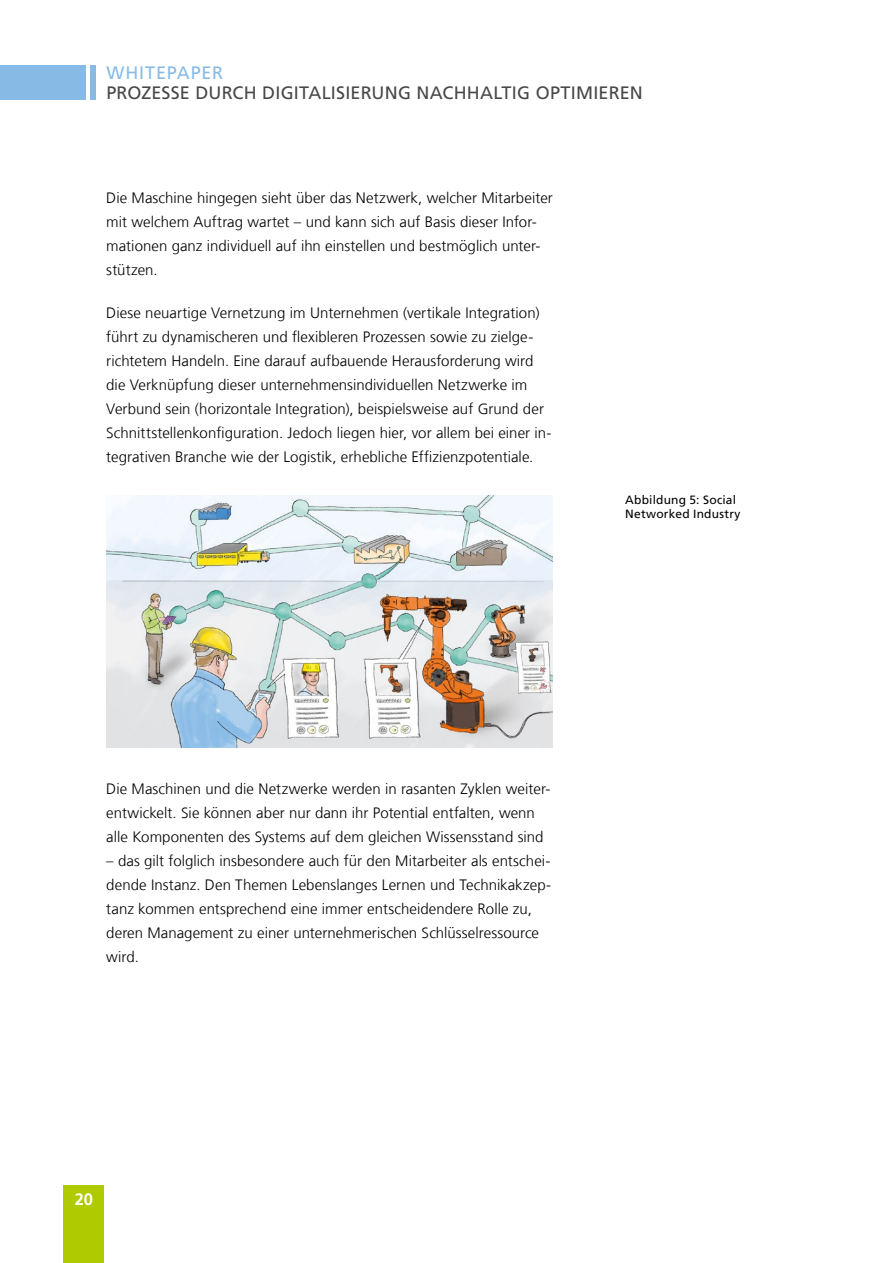
<style>
.page{position:relative;width:893px;height:1263px;background:#fff}
.page>*{position:absolute;margin:0;border:0;box-sizing:border-box;transform-origin:0 0}
.t1{font:18px "Frutiger LT Com";letter-spacing:.01em;color:#484847}
.t2{font:18px "Frutiger LT Com";letter-spacing:.045em;color:#87bbe6}
.t3{font:700 16.5px "Frutiger LT Com";color:#fff}
.Fließtext{font:300 15px/24px "Frutiger LT Com";letter-spacing:.005em;color:#000}
.Bildunterschrift_Mar{font:12px/13.8px "Frutiger LT Com";letter-spacing:.02em;color:#000}
</style>
<div class="page">
<div style="left:64px;top:1185px;width:40px;height:78px;background:#afca00"></div>
<div style="left:90px;top:65px;width:6px;height:35px;background:#87bbe6"></div>
<div style="left:0;top:65px;width:86px;height:35px;background:#87bbe6"></div>
<img style="left:106px;top:495px;width:447px;height:253px">
<p class="t2" style="left:106px;top:62px;width:118px">WHITEPAPER</p>
<p class="t1" style="left:106px;top:82px;width:538px">PROZESSE DURCH DIGITALISIERUNG NACHHALTIG OPTIMIEREN</p>
<p class="Fließtext" style="left:106px;top:186px;width:448px">Die Maschine hingegen sieht über das Netzwerk, welcher Mitarbeiter mit welchem Auftrag wartet – und kann sich auf Basis dieser Infor&shy;mationen ganz individuell auf ihn einstellen und bestmöglich unter&shy;stützen.</p>
<p class="Fließtext" style="left:106px;top:301px;width:447px">Diese neuartige Vernetzung im Unternehmen (vertikale Integration) führt zu dynamischeren und flexibleren Prozessen sowie zu zielge&shy;richtetem Handeln. Eine darauf aufbauende Herausforderung wird die Verknüpfung dieser unternehmensindividuellen Netzwerke im Verbund sein (horizontale Integration), beispielsweise auf Grund der Schnittstellenkonfiguration. Jedoch liegen hier, vor allem bei einer in&shy;tegrativen Branche wie der Logistik, erhebliche Effizienzpotentiale.</p>
<p class="Bildunterschrift_Mar" style="left:625px;top:493px;width:117px">Abbildung 5: Social<br>Networked Industry</p>
<p class="Fließtext" style="left:106px;top:777px;width:446px">Die Maschinen und die Netzwerke werden in rasanten Zyklen weiter&shy;entwickelt. Sie können aber nur dann ihr Potential entfalten, wenn alle Komponenten des Systems auf dem gleichen Wissensstand sind</p>
<p class="Fließtext" style="left:106px;top:849px;width:446px">– das gilt folglich insbesondere auch für den Mitarbeiter als entschei&shy;dende Instanz. Den Themen Lebenslanges Lernen und Technikakzep&shy;tanz kommen entsprechend eine immer entscheidendere Rolle zu, deren Management zu einer unternehmerischen Schlüsselressource wird.</p>
<p class="t3" style="left:75px;top:1190px;width:20px">20</p>
</div>
